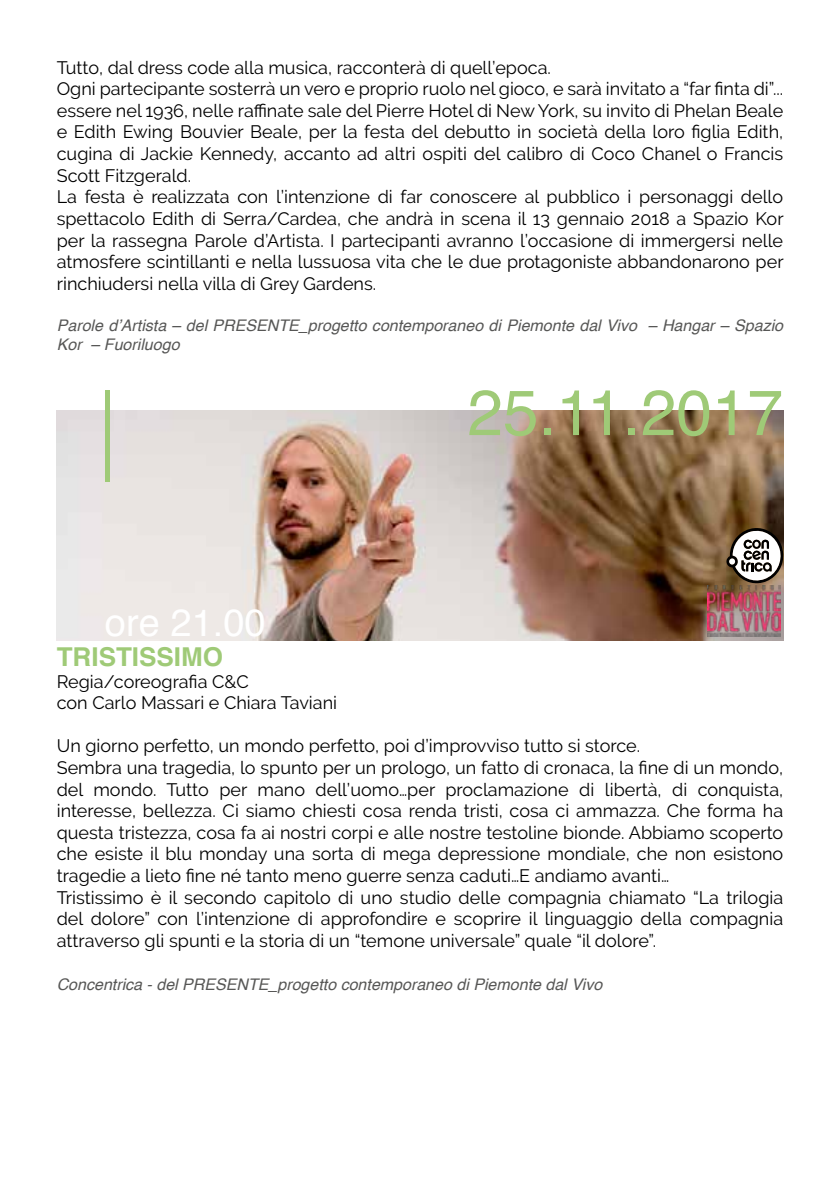
<style>
.page{position:relative;width:840px;height:1191px;background:#fff}
.page>*{position:absolute;margin:0;border:0;box-sizing:border-box;transform-origin:0 0}
.t1{font:64px "Helvetica";color:#9fca77}
.t2{font:38px "Helvetica";color:#fff}
.t3{font:700 26px "Helvetica";color:#9fca77}
.t4{font:18px/21.6px "Raleway";color:#000}
.t5{font:italic 16px/19.2px "Helvetica";color:#575756}
</style>
<div class="page">
<img style="left:57px;top:411px;width:725px;height:229px">
<div style="left:105px;top:390px;width:5px;height:91px;background:#9fca77"></div>
<img style="left:706px;top:585px;width:74px;height:51px">
<svg style="left:726px;top:528px;width:56px;height:55px"></svg>
<p class="t4" style="left:57px;top:56px;width:728px">Tutto, dal dress code alla musica, racconterà di quell’epoca.<br>Ogni partecipante sosterrà un vero e proprio ruolo nel gioco, e sarà invitato a “far finta di”... essere nel 1936, nelle raffinate sale del Pierre Hotel di New York, su invito di Phelan Beale e Edith Ewing Bouvier Beale, per la festa del debutto in società della loro figlia Edith, cugina di Jackie Kennedy, accanto ad altri ospiti del calibro di Coco Chanel o Francis Scott Fitzgerald.<br>La festa è realizzata con l’intenzione di far conoscere al pubblico i personaggi dello spettacolo Edith di Serra/Cardea, che andrà in scena il 13 gennaio 2018 a Spazio Kor per la rassegna Parole d’Artista. I partecipanti avranno l’occasione di immergersi nelle atmosfere scintillanti e nella lussuosa vita che le due protagoniste abbandonarono per rinchiudersi nella villa di Grey Gardens.</p>
<p class="t5" style="left:57px;top:316px;width:727px">Parole d’Artista – del PRESENTE_progetto contemporaneo di Piemonte dal Vivo – Hangar – Spazio<br>Kor – Fuoriluogo</p>
<h2 class="t2" style="left:105px;top:593px;width:162px">ore 21.00</h2>
<h1 class="t1" style="left:467px;top:363px;width:317px">25.11.2017</h1>
<h3 class="t3" style="left:57px;top:636px;width:168px">TRISTISSIMO</h3>
<p class="t4" style="left:57px;top:670px;width:282px">Regia/coreografia C&amp;C<br>con Carlo Massari e Chiara Taviani</p>
<p class="t4" style="left:57px;top:735px;width:727px">Un giorno perfetto, un mondo perfetto, poi d’improvviso tutto si storce.<br>Sembra una tragedia, lo spunto per un prologo, un fatto di cronaca, la fine di un mondo, del mondo. Tutto per mano dell’uomo…per proclamazione di libertà, di conquista, interesse, bellezza. Ci siamo chiesti cosa renda tristi, cosa ci ammazza. Che forma ha questa tristezza, cosa fa ai nostri corpi e alle nostre testoline bionde. Abbiamo scoperto che esiste il blu monday una sorta di mega depressione mondiale, che non esistono tragedie a lieto fine né tanto meno guerre senza caduti…E andiamo avanti…<br>Tristissimo è il secondo capitolo di uno studio delle compagnia chiamato “La trilogia del dolore” con l’intenzione di approfondire e scoprire il linguaggio della compagnia attraverso gli spunti e la storia di un “temone universale” quale “il dolore”.</p>
<p class="t5" style="left:57px;top:975px;width:546px">Concentrica - del PRESENTE_progetto contemporaneo di Piemonte dal Vivo</p>
</div>
